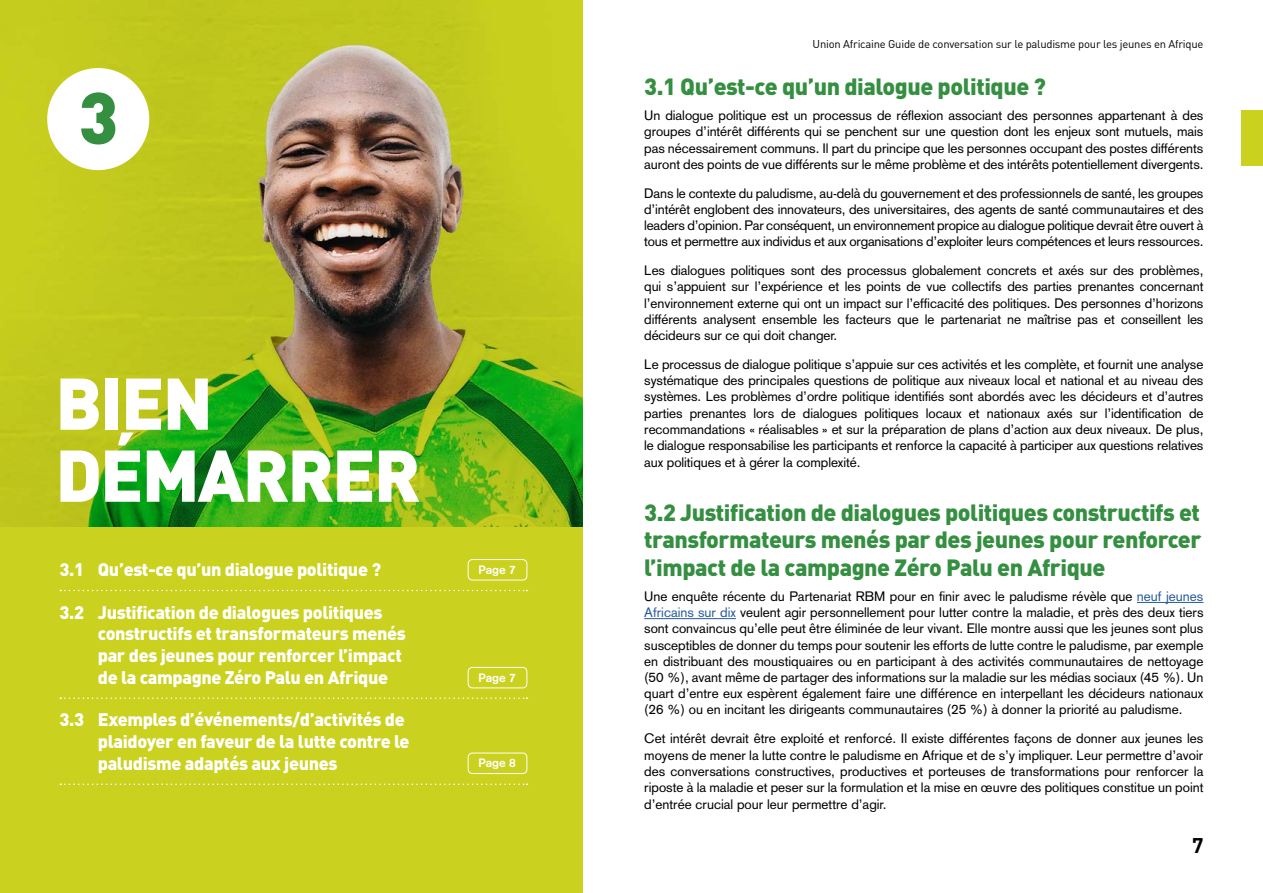
<style>
.page{position:relative;width:1263px;height:893px;background:#fff}
.page>*{position:absolute;margin:0;border:0;box-sizing:border-box;transform-origin:0 0}
.t1{font:900 72px/72px "DIN";letter-spacing:-.03em;color:#fff}
.t2{font:900 72px "DIN";color:#348f41}
.t3{font:900 23.25px/27.9px "DIN";letter-spacing:-.02em;color:#348f41;text-align:justify}
.t4{font:700 21px "DINOT";color:#000}
.t5{font:900 18px/21.6px "DIN";letter-spacing:-.02em;color:#fff}
.t6{font:13.5px/16.2px "Akzidenz Grotesk";letter-spacing:-.005em;color:#000;text-align:justify}
.t7{font:700 12px "Akzidenz Grotesk";color:#fff}
.t8{font:11.25px "DINOT";letter-spacing:-.02em;color:#000}
.s1{color:#275b9b}
</style>
<div class="page">
<img style="left:0;top:0;width:583px;height:527px">
<div style="left:0;top:527px;width:583px;height:366px;background:#cad11e"></div>
<hr style="left:1137px;top:602px;width:66px;height:1px;background:#275b9b">
<hr style="left:644px;top:618px;width:92px;height:1px;background:#275b9b">
<svg style="left:60px;top:590px;width:467px;height:1px"></svg>
<svg style="left:60px;top:697px;width:467px;height:2px"></svg>
<svg style="left:60px;top:783px;width:467px;height:2px"></svg>
<div style="left:47px;top:68px;width:102px;height:102px;background:#fff;border-radius:50%"></div>
<div style="left:1242px;top:111px;width:21px;height:55px;background:#cad11e"></div>
<div style="left:468px;top:559px;width:59px;height:21px;border:1px solid #fff;border-radius:4px"></div>
<div style="left:468px;top:667px;width:59px;height:21px;border:1px solid #fff;border-radius:4px"></div>
<div style="left:468px;top:753px;width:59px;height:21px;border:1px solid #fff;border-radius:4px"></div>
<h1 class="t2" style="left:78px;top:70px;width:42px">3</h1>
<h1 class="t1" style="left:55px;top:365px;width:367px">BIEN<br>DÉMARRER</h1>
<h3 class="t5" style="left:60px;top:558px;width:323px">3.1 Qu’est-ce qu’un dialogue politique ?</h3>
<h3 class="t5" style="left:98px;top:601px;width:310px;text-indent:-38px">3.2 Justification de dialogues politiques constructifs et transformateurs menés par des jeunes pour renforcer l’impact de la campagne Zéro Palu en Afrique</h3>
<h3 class="t5" style="left:98px;top:708px;width:313px;text-indent:-38px">3.3 Exemples d’événements/d’activités de plaidoyer en faveur de la lutte contre le paludisme adaptés aux jeunes</h3>
<p class="t7" style="left:478px;top:562px;width:39px">Page 7</p>
<p class="t7" style="left:478px;top:670px;width:39px">Page 7</p>
<p class="t7" style="left:478px;top:756px;width:39px">Page 8</p>
<p class="t8" style="left:813px;top:37px;width:392px">Union Africaine Guide de conversation sur le paludisme pour les jeunes en Afrique</p>
<h2 class="t3" style="left:644px;top:72px;width:403px">3.1 Qu’est-ce qu’un dialogue politique ?</h2>
<p class="t6" style="left:644px;top:107px;width:561px">Un dialogue politique est un processus de réflexion associant des personnes appartenant à des groupes d’intérêt différents qui se penchent sur une question dont les enjeux sont mutuels, mais pas nécessairement communs. Il part du principe que les personnes occupant des postes différents auront des points de vue différents sur le même problème et des intérêts potentiellement divergents.</p>
<p class="t6" style="left:644px;top:185px;width:561px">Dans le contexte du paludisme, au-delà du gouvernement et des professionnels de santé, les groupes d’intérêt englobent des innovateurs, des universitaires, des agents de santé communautaires et des leaders d’opinion. Par conséquent, un environnement propice au dialogue politique devrait être ouvert à tous et permettre aux individus et aux organisations d’exploiter leurs compétences et leurs ressources.</p>
<p class="t6" style="left:644px;top:262px;width:561px">Les dialogues politiques sont des processus globalement concrets et axés sur des problèmes, qui s’appuient sur l’expérience et les points de vue collectifs des parties prenantes concernant l’environnement externe qui ont un impact sur l’efficacité des politiques. Des personnes d’horizons différents analysent ensemble les facteurs que le partenariat ne maîtrise pas et conseillent les décideurs sur ce qui doit changer.</p>
<p class="t6" style="left:644px;top:356px;width:561px">Le processus de dialogue politique s’appuie sur ces activités et les complète, et fournit une analyse systématique des principales questions de politique aux niveaux local et national et au niveau des systèmes. Les problèmes d’ordre politique identifiés sont abordés avec les décideurs et d’autres parties prenantes lors de dialogues politiques locaux et nationaux axés sur l’identification de recommandations « réalisables » et sur la préparation de plans d’action aux deux niveaux. De plus, le dialogue responsabilise les participants et renforce la capacité à participer aux questions relatives aux politiques et à gérer la complexité.</p>
<h2 class="t3" style="left:644px;top:497px;width:559px">3.2 Justification de dialogues politiques constructifs et transformateurs menés par des jeunes pour renforcer l’impact de la campagne Zéro Palu en Afrique</h2>
<p class="t6" style="left:644px;top:588px;width:561px">Une enquête récente du Partenariat RBM pour en finir avec le paludisme révèle que <span class="s1">neuf jeunes Africains sur dix</span> veulent agir personnellement pour lutter contre la maladie, et près des deux tiers sont convaincus qu’elle peut être éliminée de leur vivant. Elle montre aussi que les jeunes sont plus susceptibles de donner du temps pour soutenir les efforts de lutte contre le paludisme, par exemple en distribuant des moustiquaires ou en participant à des activités communautaires de nettoyage (50 %), avant même de partager des informations sur la maladie sur les médias sociaux (45 %). Un quart d’entre eux espèrent également faire une différence en interpellant les décideurs nationaux (26 %) ou en incitant les dirigeants communautaires (25 %) à donner la priorité au paludisme.</p>
<p class="t6" style="left:644px;top:730px;width:561px">Cet intérêt devrait être exploité et renforcé. Il existe différentes façons de donner aux jeunes les moyens de mener la lutte contre le paludisme en Afrique et de s’y impliquer. Leur permettre d’avoir des conversations constructives, productives et porteuses de transformations pour renforcer la riposte à la maladie et peser sur la formulation et la mise en œuvre des politiques constitue un point d’entrée crucial pour leur permettre d’agir.</p>
<h3 class="t4" style="left:1192px;top:832px;width:13px">7</h3>
</div>
